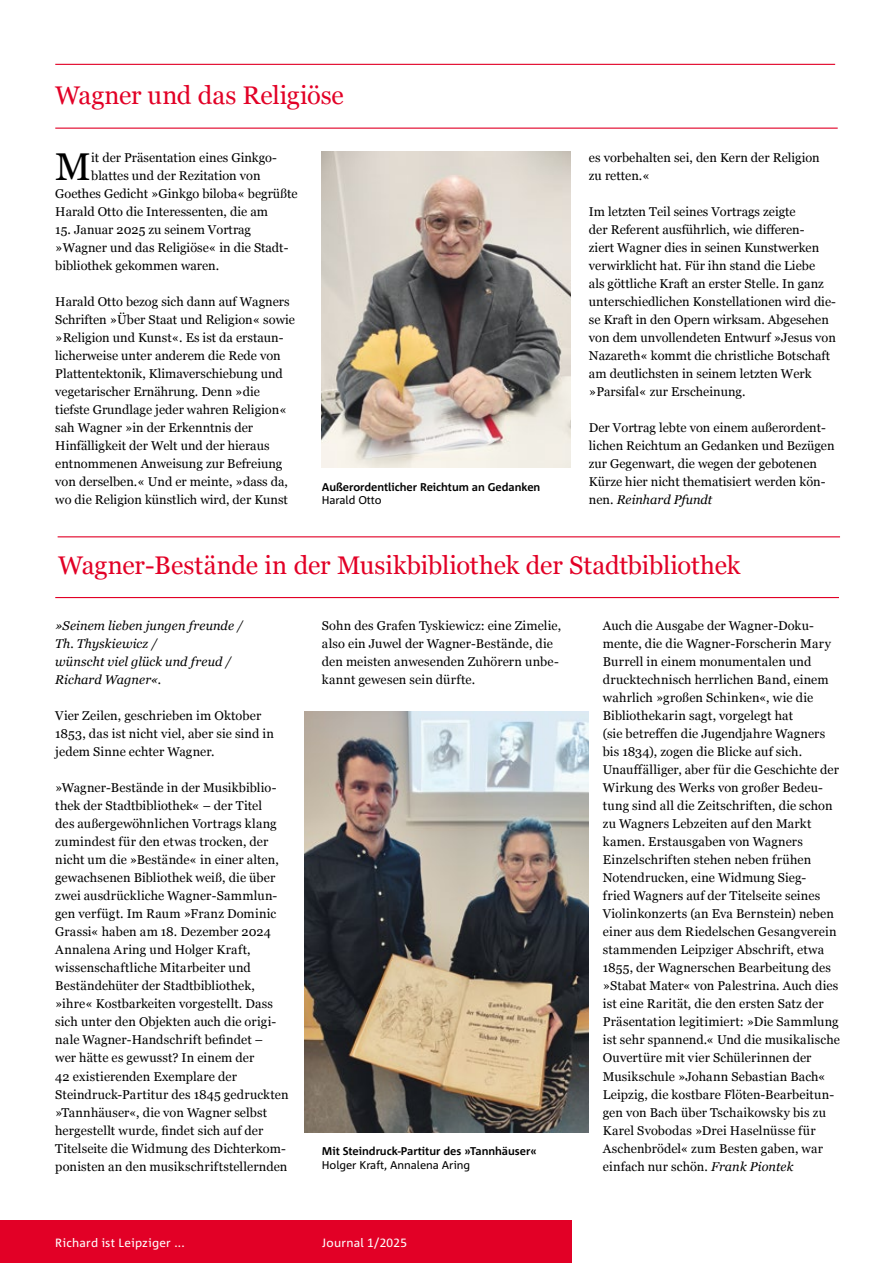
<style>
.page{position:relative;width:893px;height:1263px;background:#fff}
.page>*{position:absolute;margin:0;border:0;box-sizing:border-box;transform-origin:0 0}
.t1{font:38.7px "Georgia";color:#000}
.t2{font:25.5px "Georgia";letter-spacing:-.005em;color:#e20026}
.t3{font:12.75px/18px "Georgia";color:#000}
.t4{font:italic 12.75px/18px "Georgia";letter-spacing:.005em;color:#000}
.t5{font:12px "Corpid C1";letter-spacing:.02em;color:#fff}
.t6{font:700 11.25px "Corpid C1";letter-spacing:-.005em;color:#000}
.t7{font:11.25px "Corpid C1";letter-spacing:-.005em;color:#000}
.s1{font-style:italic}
</style>
<div class="page">
<div style="left:0;top:1220px;width:571px;height:43px;background:#e20026"></div>
<hr style="left:55px;top:64px;width:780px;height:1px;background:#e20026">
<hr style="left:55px;top:128px;width:783px;height:1px;background:#e20026">
<img style="left:322px;top:151px;width:249px;height:316px">
<img style="left:304px;top:712px;width:285px;height:420px">
<hr style="left:55px;top:597px;width:784px;height:1px;background:#e20026">
<hr style="left:58px;top:536px;width:782px;height:1px;background:#e20026">
<h2 class="t2" style="left:55px;top:77px;width:290px">Wagner und das Religiöse</h2>
<h1 class="t1" style="left:55px;top:138px;width:37px">M</h1>
<p class="t3" style="left:91px;top:148px;width:187px">it der Präsentation eines Ginkgo-</p>
<p class="t3" style="left:91px;top:166px;width:171px">blattes und der Rezitation von</p>
<p class="t3" style="left:55px;top:184px;width:244px">Goethes Gedicht »Ginkgo biloba« begrüßte</p>
<p class="t3" style="left:55px;top:202px;width:214px">Harald Otto die Interessenten, die am</p>
<p class="t3" style="left:55px;top:220px;width:235px">15. Januar 2025 zu seinem Vortrag »Wagner und das Religiöse« in die Stadt&shy;bibliothek gekommen waren.</p>
<p class="t3" style="left:55px;top:292px;width:241px">Harald Otto bezog sich dann auf Wagners Schriften »Über Staat und Religion« sowie »Religion und Kunst«. Es ist da erstaun&shy;licherweise unter anderem die Rede von Plattentektonik, Klimaverschiebung und vegetarischer Ernährung. Denn »die tiefste Grundlage jeder wahren Religion« sah Wagner »in der Erkenntnis der Hinfälligkeit der Welt und der hieraus entnommenen Anweisung zur Befreiung von derselben.« Und er meinte, »dass da, wo die Religion künstlich wird, der Kunst</p>
<p class="t6" style="left:322px;top:479px;width:220px">Außerordentlicher Reichtum an Gedanken</p>
<p class="t7" style="left:322px;top:493px;width:61px">Harald Otto</p>
<p class="t3" style="left:589px;top:148px;width:232px">es vorbehalten sei, den Kern der Religion zu retten.«</p>
<p class="t3" style="left:589px;top:202px;width:249px">Im letzten Teil seines Vortrags zeigte<br>der Referent ausführlich, wie differen-<br>ziert Wagner dies in seinen Kunstwerken verwirklicht hat. Für ihn stand die Liebe<br>als göttliche Kraft an erster Stelle. In ganz unterschiedlichen Konstellationen wird die&shy;se Kraft in den Opern wirksam. Abgesehen von dem unvollendeten Entwurf »Jesus von Nazareth« kommt die christliche Botschaft am deutlichsten in seinem letzten Werk »Parsifal« zur Erscheinung.</p>
<p class="t3" style="left:589px;top:418px;width:247px">Der Vortrag lebte von einem außerordent&shy;lichen Reichtum an Gedanken und Bezügen zur Gegenwart, die wegen der gebotenen Kürze hier nicht thematisiert werden kön&shy;nen. <span class="s1">Reinhard Pfundt</span></p>
<h2 class="t2" style="left:58px;top:546px;width:684px">Wagner-Bestände in der Musikbibliothek der Stadtbibliothek</h2>
<p class="t4" style="left:55px;top:616px;width:189px">»Seinem lieben jungen freunde /<br>Th. Thyskiewicz /<br>wünscht viel glück und freud /<br>Richard Wagner«.</p>
<p class="t3" style="left:55px;top:706px;width:220px">Vier Zeilen, geschrieben im Oktober<br>1853, das ist nicht viel, aber sie sind in jedem Sinne echter Wagner.</p>
<p class="t3" style="left:55px;top:778px;width:235px">»Wagner-Bestände in der Musikbiblio&shy;thek der Stadtbibliothek« – der Titel<br>des außergewöhnlichen Vortrags klang zumindest für den etwas trocken, der nicht um die »Bestände« in einer alten, gewachsenen Bibliothek weiß, die über zwei ausdrückliche Wagner-Sammlun&shy;gen verfügt. Im Raum »Franz Dominic Grassi« haben am 18. Dezember 2024<br>Annalena Aring und Holger Kraft, wissenschaftliche Mitarbeiter und Beständehüter der Stadtbibliothek, »ihre« Kostbarkeiten vorgestellt. Dass sich unter den Objekten auch die origi&shy;nale Wagner-Handschrift befindet –<br>wer hätte es gewusst? In einem der<br>42 existierenden Exemplare der Steindruck-Partitur des 1845 gedruckten »Tannhäuser«, die von Wagner selbst hergestellt wurde, findet sich auf der Titelseite die Widmung des Dichterkom&shy;ponisten an den musikschriftstellernden</p>
<p class="t3" style="left:322px;top:616px;width:241px">Sohn des Grafen Tyskiewicz: eine Zimelie, also ein Juwel der Wagner-Bestände, die den meisten anwesenden Zuhörern unbe&shy;kannt gewesen sein dürfte.</p>
<p class="t6" style="left:322px;top:1144px;width:217px">Mit Steindruck-Partitur des »Tannhäuser«</p>
<p class="t7" style="left:322px;top:1158px;width:150px">Holger Kraft, Annalena Aring</p>
<p class="t5" style="left:55px;top:1235px;width:131px">Richard ist Leipziger ...</p>
<p class="t5" style="left:322px;top:1235px;width:86px">Journal 1/2025</p>
<p class="t3" style="left:603px;top:616px;width:239px">Auch die Ausgabe der Wagner-Doku&shy;mente, die die Wagner-Forscherin Mary Burrell in einem monumentalen und drucktechnisch herrlichen Band, einem wahrlich »großen Schinken«, wie die Bibliothekarin sagt, vorgelegt hat<br>(sie betreffen die Jugendjahre Wagners bis 1834), zogen die Blicke auf sich.<br>Unauffälliger, aber für die Geschichte der Wirkung des Werks von großer Bedeu&shy;tung sind all die Zeitschriften, die schon zu Wagners Lebzeiten auf den Markt kamen. Erstausgaben von Wagners Einzelschriften stehen neben frühen Notendrucken, eine Widmung Sieg-<br>fried Wagners auf der Titelseite seines Violinkonzerts (an Eva Bernstein) neben einer aus dem Riedelschen Gesangverein stammenden Leipziger Abschrift, etwa 1855, der Wagnerschen Bearbeitung des »Stabat Mater« von Palestrina. Auch dies ist eine Rarität, die den ersten Satz der Präsentation legitimiert: »Die Sammlung ist sehr spannend.« Und die musikalische Ouvertüre mit vier Schülerinnen der Musikschule »Johann Sebastian Bach« Leipzig, die kostbare Flöten-Bearbeitun&shy;gen von Bach über Tschaikowsky bis zu Karel Svobodas »Drei Haselnüsse für Aschenbrödel« zum Besten gaben, war einfach nur schön. <span class="s1">Frank Piontek</span></p>
</div>
